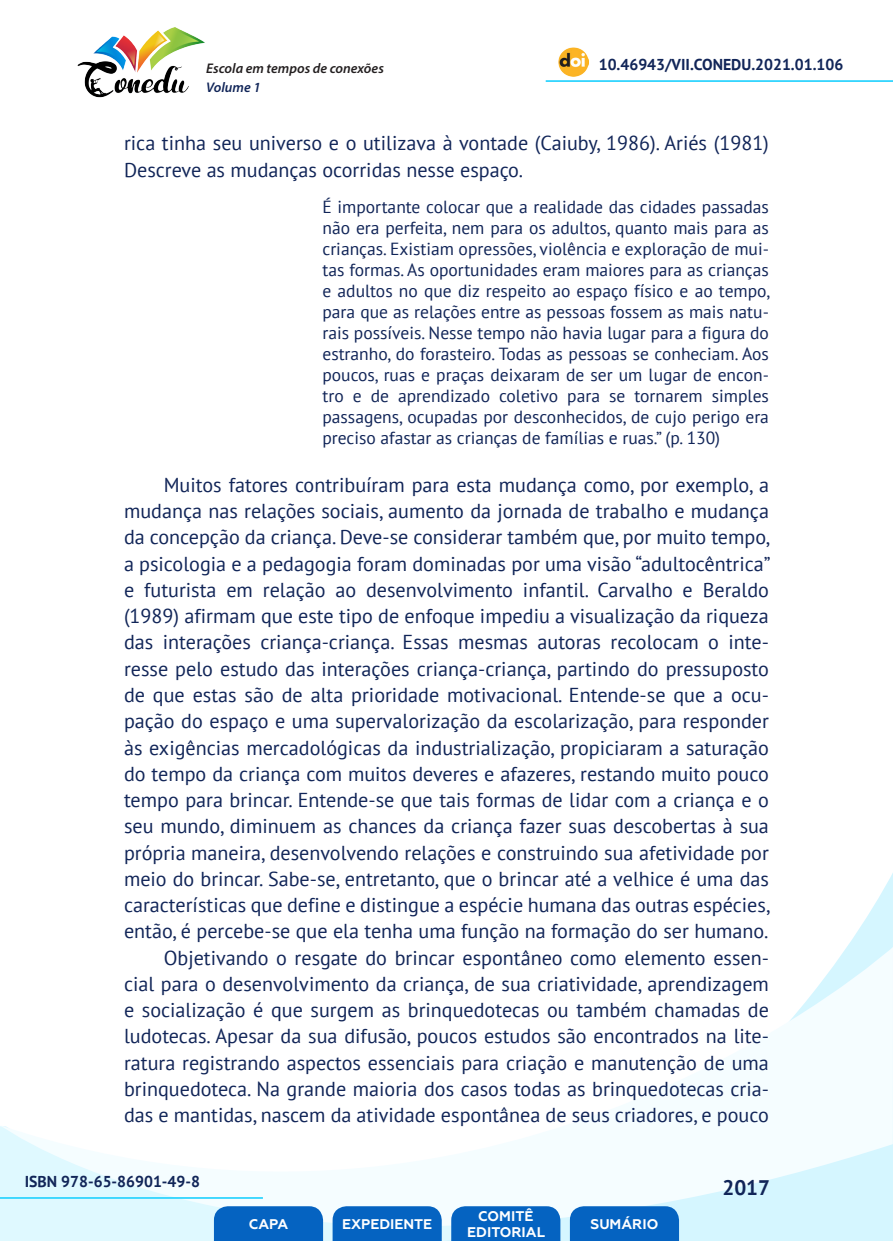
<style>
.page{position:relative;width:893px;height:1241px;background:#fff}
.page>*{position:absolute;margin:0;border:0;box-sizing:border-box;transform-origin:0 0}
.t1{font:700 21px "PT Sans";color:#112558}
._8_CORPO{font:20.12px/26.2px "PT Sans";color:#112558;text-align:justify}
._12_CITACAO{font:17.5px/21px "PT Sans";color:#112558;text-align:justify}
.t2{font:700 15.75px "PT Sans";color:#112558}
.t3{font:700 14px/16.8px "Geometria";color:#fff;text-align:center}
.t4{font:italic 600 14px "Myriad Pro";color:#231f20}
.t5{font:italic 600 14px "Myriad Pro";color:#112558}
</style>
<div class="page">
<svg style="left:848px;top:873px;width:45px;height:73px"></svg>
<svg style="left:0;top:946px;width:893px;height:294px"></svg>
<hr style="left:0;top:1196px;width:263px;height:2px;background:#2dd4fe">
<hr style="left:546px;top:80px;width:347px;height:2px;background:#2dd4fe">
<img style="left:559px;top:47px;width:30px;height:30px">
<img style="left:77px;top:27px;width:128px;height:71px">
<svg style="left:214px;top:1205px;width:109px;height:35px;background:#126bc4"></svg>
<svg style="left:333px;top:1205px;width:109px;height:35px;background:#126bc4"></svg>
<svg style="left:451px;top:1205px;width:109px;height:35px;background:#126bc4"></svg>
<svg style="left:570px;top:1205px;width:109px;height:35px;background:#116bc4"></svg>
<p class="t4" style="left:206px;top:59px;width:179px">Escola em tempos de conexões</p>
<p class="t2" style="left:599px;top:54px;width:246px">10.46943/VII.CONEDU.2021.01.106</p>
<p class="t5" style="left:206px;top:78px;width:56px">Volume 1</p>
<p class="_8_CORPO" style="left:124px;top:130px;width:646px">rica tinha seu universo e o utilizava à vontade (Caiuby, 1986). Ariés (1981)<br>Descreve as mudanças ocorridas nesse espaço.</p>
<p class="_12_CITACAO" style="left:322px;top:195px;width:449px">É importante colocar que a realidade das cidades passadas não era perfeita, nem para os adultos, quanto mais para as crianças. Existiam opressões, violência e exploração de mui&shy;tas formas. As oportunidades eram maiores para as crianças e adultos no que diz respeito ao espaço físico e ao tempo, para que as relações entre as pessoas fossem as mais natu&shy;rais possíveis. Nesse tempo não havia lugar para a figura do estranho, do forasteiro. Todas as pessoas se conheciam. Aos poucos, ruas e praças deixaram de ser um lugar de encon&shy;tro e de aprendizado coletivo para se tornarem simples passagens, ocupadas por desconhecidos, de cujo perigo era preciso afastar as crianças de famílias e ruas.” (p. 130)</p>
<p class="_8_CORPO" style="left:124px;top:471px;width:648px;text-indent:40px">Muitos fatores contribuíram para esta mudança como, por exemplo, a mudança nas relações sociais, aumento da jornada de trabalho e mudança da concepção da criança. Deve-se considerar também que, por muito tempo, a psicologia e a pedagogia foram dominadas por uma visão “adultocêntrica” e futurista em relação ao desenvolvimento infantil. Carvalho e Beraldo (1989) afirmam que este tipo de enfoque impediu a visualização da riqueza das interações criança-criança. Essas mesmas autoras recolocam o inte&shy;resse pelo estudo das interações criança-criança, partindo do pressuposto de que estas são de alta prioridade motivacional. Entende-se que a ocu&shy;pação do espaço e uma supervalorização da escolarização, para responder às exigências mercadológicas da industrialização, propiciaram a saturação do tempo da criança com muitos deveres e afazeres, restando muito pouco tempo para brincar. Entende-se que tais formas de lidar com a criança e o seu mundo, diminuem as chances da criança fazer suas descobertas à sua própria maneira, desenvolvendo relações e construindo sua afetividade por meio do brincar. Sabe-se, entretanto, que o brincar até a velhice é uma das características que define e distingue a espécie humana das outras espécies, então, é percebe-se que ela tenha uma função na formação do ser humano.</p>
<p class="_8_CORPO" style="left:124px;top:943px;width:646px;text-indent:40px">Objetivando o resgate do brincar espontâneo como elemento essen&shy;cial para o desenvolvimento da criança, de sua criatividade, aprendizagem e socialização é que surgem as brinquedotecas ou também chamadas de ludotecas. Apesar da sua difusão, poucos estudos são encontrados na lite&shy;ratura registrando aspectos essenciais para criação e manutenção de uma brinquedoteca. Na grande maioria dos casos todas as brinquedotecas cria&shy;das e mantidas, nascem da atividade espontânea de seus criadores, e pouco</p>
<p class="t2" style="left:25px;top:1170px;width:177px">ISBN 978-65-86901-49-8</p>
<p class="t3" style="left:249px;top:1215px;width:41px">CAPA</p>
<p class="t3" style="left:342px;top:1215px;width:92px">EXPEDIENTE</p>
<p class="t3" style="left:467px;top:1207px;width:79px">COMITÊ<br>EDITORIAL</p>
<p class="t3" style="left:590px;top:1215px;width:69px">SUMÁRIO</p>
<p class="t1" style="left:722px;top:1173px;width:49px">2017</p>
</div>
